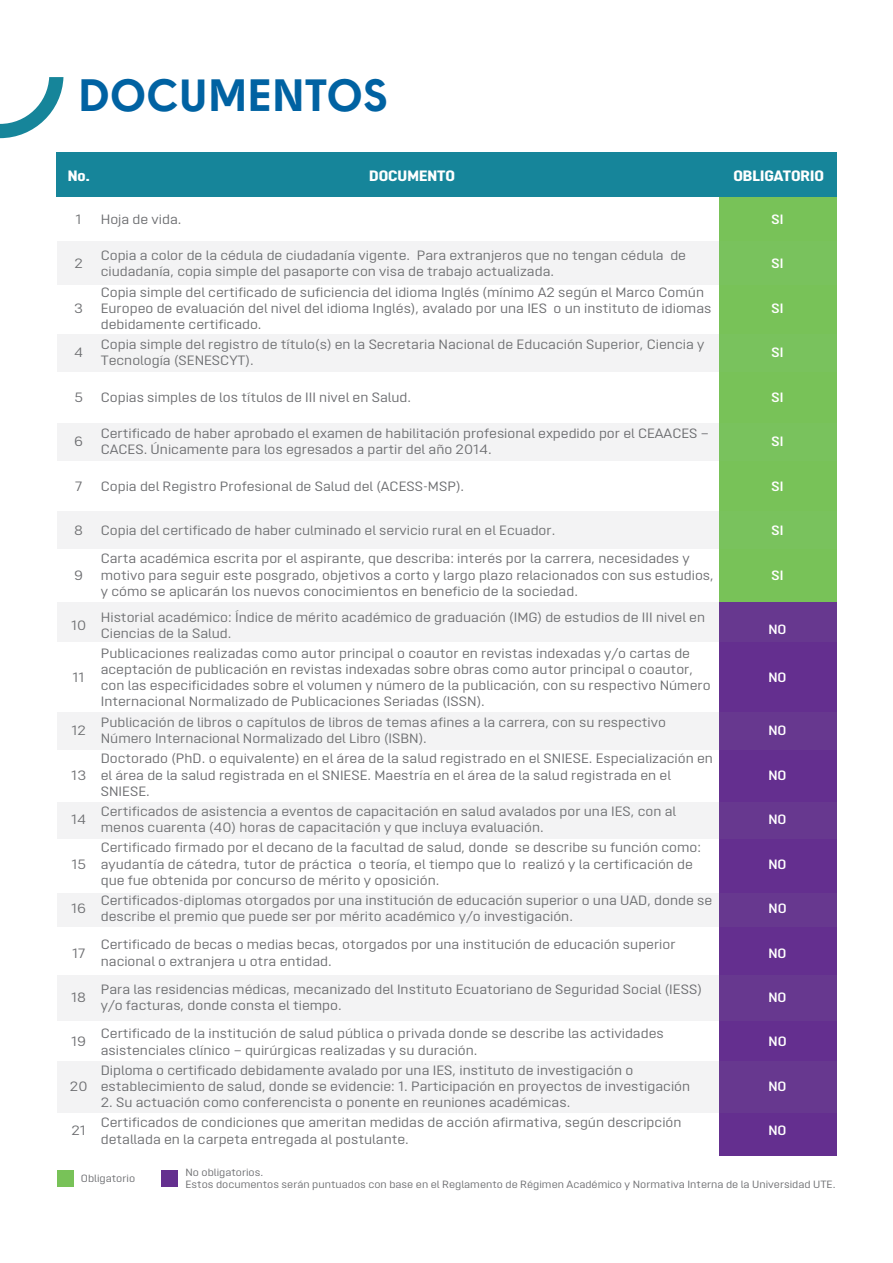
<style>
.page{position:relative;width:893px;height:1263px;background:#fff}
.page>*{position:absolute;margin:0;border:0;box-sizing:border-box;transform-origin:0 0}
.t1{font:45px "Solomon Sans Bold";color:#0062a2}
.t2{font:800 15px "Opinion Pro Extended";color:#fff}
.t3{font:13.5px/16.2px "Opinion Pro Extended";color:#6c6d70}
.t4{font:600 13.5px "Opinion Pro Extended";color:#fff}
.t5{font:600 13.35px "Opinion Pro Extended";color:#fff}
.t6{font:10.5px/12.6px "Opinion Pro Extended";color:#6c6d70}
</style>
<div class="page">
<svg style="left:0;top:77px;width:63px;height:61px"></svg>
<div style="left:719px;top:197px;width:117px;height:406px;background:#78c258"></div>
<div style="left:719px;top:603px;width:117px;height:553px;background:#642f8f"></div>
<div style="left:57px;top:152px;width:44px;height:45px;background:#16859a"></div>
<div style="left:101px;top:152px;width:618px;height:45px;background:#16859a"></div>
<div style="left:719px;top:152px;width:117px;height:45px;background:#16859a"></div>
<div style="left:57px;top:241px;width:662px;height:43px;background:#f3f3f4"></div>
<div style="left:57px;top:334px;width:662px;height:38px;background:#f3f3f4"></div>
<div style="left:57px;top:423px;width:662px;height:38px;background:#f3f3f4"></div>
<div style="left:57px;top:512px;width:662px;height:37px;background:#f3f3f4"></div>
<div style="left:57px;top:603px;width:662px;height:39px;background:#f3f3f4"></div>
<div style="left:57px;top:712px;width:662px;height:38px;background:#f3f3f4"></div>
<div style="left:57px;top:802px;width:662px;height:37px;background:#f3f3f4"></div>
<div style="left:57px;top:975px;width:662px;height:45px;background:#f3f3f4"></div>
<div style="left:57px;top:1061px;width:662px;height:51px;background:#f3f3f4"></div>
<div style="left:57px;top:893px;width:662px;height:34px;background:#f3f3f4"></div>
<div style="left:57px;top:1170px;width:17px;height:17px;background:#78c258"></div>
<div style="left:161px;top:1170px;width:17px;height:17px;background:#642f8f"></div>
<h1 class="t1" style="left:79px;top:68px;width:312px">DOCUMENTOS</h1>
<p class="t2" style="left:68px;top:167px;width:24px">No.</p>
<p class="t2" style="left:369px;top:167px;width:87px">DOCUMENTO</p>
<p class="t2" style="left:733px;top:167px;width:92px">OBLIGATORIO</p>
<p class="t3" style="left:76px;top:211px;width:8px">1</p>
<p class="t3" style="left:101px;top:211px;width:82px">Hoja de vida.</p>
<p class="t4" style="left:771px;top:211px;width:13px">SI</p>
<p class="t3" style="left:74px;top:255px;width:10px">2</p>
<p class="t3" style="left:101px;top:247px;width:587px">Copia a color de la cédula de ciudadanía vigente. Para extranjeros que no tengan cédula de ciudadanía, copia simple del pasaporte con visa de trabajo actualizada.</p>
<p class="t3" style="left:74px;top:300px;width:10px">3</p>
<p class="t4" style="left:771px;top:256px;width:13px">SI</p>
<p class="t3" style="left:101px;top:284px;width:612px">Copia simple del certificado de suficiencia del idioma Inglés (mínimo A2 según el Marco Común<br>Europeo de evaluación del nivel del idioma Inglés), avalado por una IES o un instituto de idiomas debidamente certificado.</p>
<p class="t4" style="left:771px;top:300px;width:13px">SI</p>
<p class="t3" style="left:74px;top:344px;width:10px">4</p>
<p class="t3" style="left:101px;top:336px;width:605px">Copia simple del registro de título(s) en la Secretaria Nacional de Educación Superior, Ciencia y<br>Tecnología (SENESCYT).</p>
<p class="t3" style="left:74px;top:389px;width:10px">5</p>
<p class="t3" style="left:101px;top:389px;width:312px">Copias simples de los títulos de III nivel en Salud.</p>
<p class="t4" style="left:771px;top:389px;width:13px">SI</p>
<p class="t4" style="left:771px;top:345px;width:13px">SI</p>
<p class="t3" style="left:74px;top:433px;width:11px">6</p>
<p class="t3" style="left:101px;top:425px;width:610px">Certificado de haber aprobado el examen de habilitación profesional expedido por el CEAACES –<br>CACES. Únicamente para los egresados a partir del año 2014.</p>
<p class="t4" style="left:771px;top:434px;width:13px">SI</p>
<p class="t3" style="left:75px;top:478px;width:9px">7</p>
<p class="t3" style="left:101px;top:478px;width:365px">Copia del Registro Profesional de Salud del (ACESS-MSP).</p>
<p class="t4" style="left:772px;top:478px;width:13px">SI</p>
<p class="t3" style="left:74px;top:522px;width:10px">8</p>
<p class="t3" style="left:101px;top:522px;width:456px">Copia del certificado de haber culminado el servicio rural en el Ecuador.</p>
<p class="t3" style="left:74px;top:567px;width:10px">9</p>
<p class="t4" style="left:771px;top:523px;width:13px">SI</p>
<p class="t3" style="left:101px;top:550px;width:615px">Carta académica escrita por el aspirante, que describa: interés por la carrera, necesidades y motivo para seguir este posgrado, objetivos a corto y largo plazo relacionados con sus estudios, y cómo se aplicarán los nuevos conocimientos en beneficio de la sociedad.</p>
<p class="t4" style="left:772px;top:567px;width:13px">SI</p>
<p class="t3" style="left:71px;top:617px;width:17px">10</p>
<p class="t3" style="left:101px;top:609px;width:606px">Historial académico: Índice de mérito académico de graduación (IMG) de estudios de III nivel en<br>Ciencias de la Salud.</p>
<p class="t3" style="left:73px;top:669px;width:14px">11</p>
<p class="t3" style="left:101px;top:645px;width:611px">Publicaciones realizadas como autor principal o coautor en revistas indexadas y/o cartas de aceptación de publicación en revistas indexadas sobre obras como autor principal o coautor, con las especificidades sobre el volumen y número de la publicación, con su respectivo Número Internacional Normalizado de Publicaciones Seriadas (ISSN).</p>
<p class="t5" style="left:768px;top:621px;width:20px">NO</p>
<p class="t4" style="left:768px;top:669px;width:20px">NO</p>
<p class="t3" style="left:71px;top:722px;width:16px">12</p>
<p class="t3" style="left:101px;top:714px;width:567px">Publicación de libros o capítulos de libros de temas afines a la carrera, con su respectivo<br>Número Internacional Normalizado del Libro (ISBN).</p>
<p class="t4" style="left:768px;top:722px;width:20px">NO</p>
<p class="t3" style="left:71px;top:767px;width:16px">13</p>
<p class="t3" style="left:101px;top:750px;width:614px">Doctorado (PhD. o equivalente) en el área de la salud registrado en el SNIESE. Especialización en el área de la salud registrada en el SNIESE. Maestría en el área de la salud registrada en el<br>SNIESE.</p>
<p class="t4" style="left:768px;top:767px;width:20px">NO</p>
<p class="t3" style="left:71px;top:811px;width:16px">14</p>
<p class="t3" style="left:101px;top:803px;width:577px">Certificados de asistencia a eventos de capacitación en salud avalados por una IES, con al menos cuarenta (40) horas de capacitación y que incluya evaluación.</p>
<p class="t4" style="left:768px;top:811px;width:20px">NO</p>
<p class="t3" style="left:71px;top:856px;width:16px">15</p>
<p class="t3" style="left:71px;top:900px;width:17px">16</p>
<p class="t3" style="left:101px;top:839px;width:602px">Certificado firmado por el decano de la facultad de salud, donde se describe su función como: ayudantía de cátedra, tutor de práctica o teoría, el tiempo que lo realizó y la certificación de que fue obtenida por concurso de mérito y oposición.</p>
<p class="t3" style="left:101px;top:892px;width:613px">Certificados-diplomas otorgados por una institución de educación superior o una UAD, donde se describe el premio que puede ser por mérito académico y/o investigación.</p>
<p class="t4" style="left:768px;top:856px;width:20px">NO</p>
<p class="t4" style="left:768px;top:900px;width:20px">NO</p>
<p class="t3" style="left:72px;top:944px;width:15px">17</p>
<p class="t3" style="left:101px;top:936px;width:576px">Certificado de becas o medias becas, otorgados por una institución de educación superior nacional o extranjera u otra entidad.</p>
<p class="t4" style="left:768px;top:945px;width:20px">NO</p>
<p class="t3" style="left:71px;top:989px;width:16px">18</p>
<p class="t3" style="left:101px;top:981px;width:603px">Para las residencias médicas, mecanizado del Instituto Ecuatoriano de Seguridad Social (IESS) y/o facturas, donde consta el tiempo.</p>
<p class="t4" style="left:768px;top:989px;width:20px">NO</p>
<p class="t3" style="left:71px;top:1033px;width:17px">19</p>
<p class="t3" style="left:101px;top:1025px;width:564px">Certificado de la institución de salud pública o privada donde se describe las actividades asistenciales clínico – quirúrgicas realizadas y su duración.</p>
<p class="t4" style="left:768px;top:1034px;width:20px">NO</p>
<p class="t3" style="left:70px;top:1078px;width:19px">20</p>
<p class="t3" style="left:101px;top:1062px;width:591px">Diploma o certificado debidamente avalado por una IES, instituto de investigación o establecimiento de salud, donde se evidencie: 1. Participación en proyectos de investigación</p>
<p class="t3" style="left:101px;top:1094px;width:471px">2. Su actuación como conferencista o ponente en reuniones académicas.</p>
<p class="t3" style="left:71px;top:1122px;width:16px">21</p>
<p class="t3" style="left:101px;top:1114px;width:582px">Certificados de condiciones que ameritan medidas de acción afirmativa, según descripción detallada en la carpeta entregada al postulante.</p>
<p class="t4" style="left:768px;top:1078px;width:20px">NO</p>
<p class="t4" style="left:768px;top:1123px;width:20px">NO</p>
<p class="t6" style="left:81px;top:1172px;width:56px">Obligatorio</p>
<p class="t6" style="left:185px;top:1166px;width:652px">No obligatorios.<br>Estos documentos serán puntuados con base en el Reglamento de Régimen Académico y Normativa Interna de la Universidad UTE.</p>
</div>
